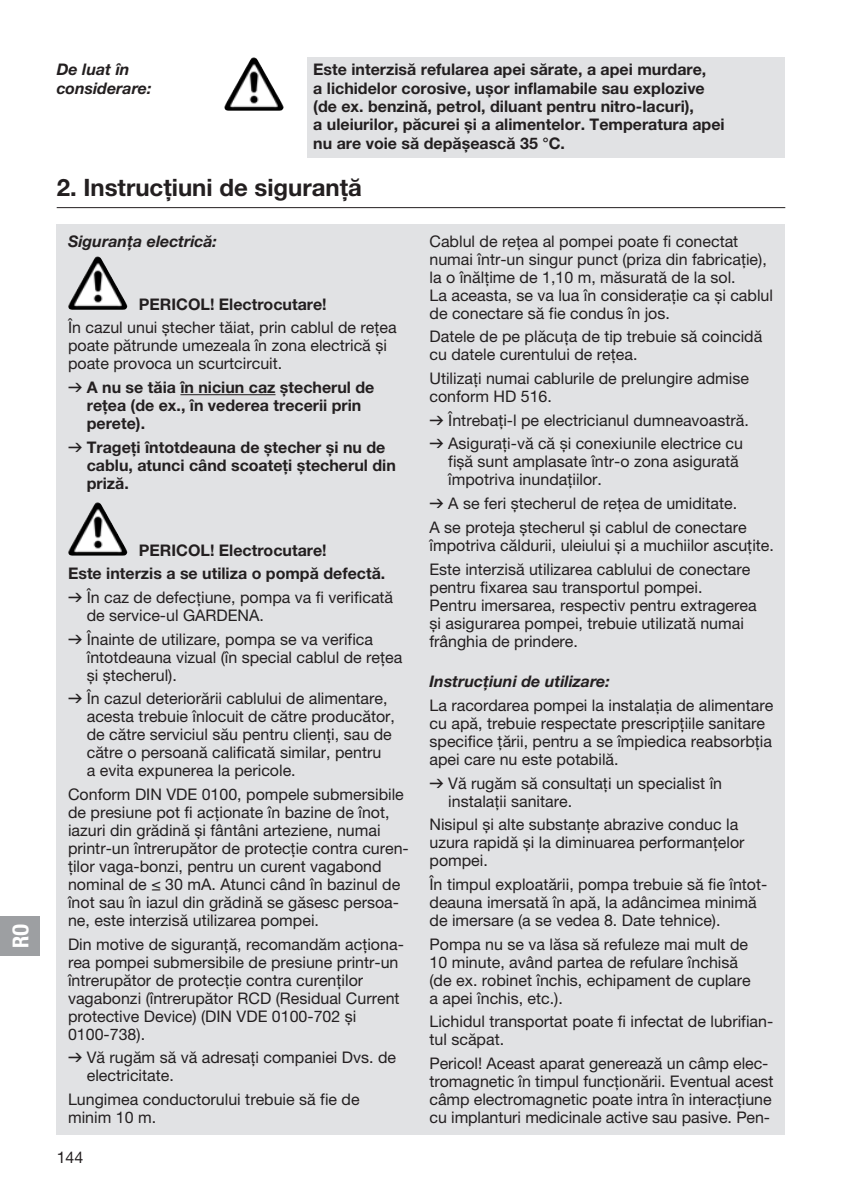
<style>
.page{position:relative;width:842px;height:1191px;background:#fff}
.page>*{position:absolute;margin:0;border:0;box-sizing:border-box;transform-origin:0 0}
.t1{font:700 24px "GARDENA Pro";color:#231f20}
.t2{font:22px "GARDENA Pro Bo Cond";color:#fff}
.t3{font:16px/18px "GARDENA Pro";color:#231f20}
.t4{font:700 16px/18px "GARDENA Pro";color:#231f20}
.t5{font:italic 700 16px/18.4px "GARDENA Pro";color:#231f20}
.s1{font-family:"Formdruck";font-weight:400}
.s2{font-weight:400}
.s3{font-family:"Formdruck"}
</style>
<div class="page">
<hr style="left:57px;top:207px;width:728px;height:1px;background:#231f20">
<div style="left:57px;top:224px;width:728px;height:910px;background:#e1e2e4"></div>
<hr style="left:180px;top:394px;width:96px;height:1px;background:#231f20">
<img style="left:70px;top:257px;width:26px;height:44px">
<img style="left:70px;top:503px;width:26px;height:44px">
<div style="left:308px;top:57px;width:477px;height:100px;background:#e1e2e4"></div>
<img style="left:226px;top:58px;width:27px;height:44px">
<div style="left:0;top:916px;width:40px;height:39px;background:#9d9fa2"></div>
<h2 class="t2" style="left:7px;top:948px;width:26px;rotate:-90deg">RO</h2>
<p class="t5" style="left:57px;top:60px;width:96px">De luat în considerare:</p>
<p class="t4" style="left:313px;top:60px;width:413px">Este interzisă refularea apei sărate, a apei murdare,<br>a lichidelor corosive, ușor inflamabile sau explozive (de ex. benzină, petrol, diluant pentru nitro-lacuri),<br>a uleiurilor, păcurei și a alimentelor. Temperatura apei nu are voie să depășească 35 °C.</p>
<h1 class="t1" style="left:57px;top:172px;width:307px">2. Instrucţiuni de siguranţă</h1>
<p class="t5" style="left:68px;top:231px;width:151px">Siguranţa electrică:</p>
<p class="t4" style="left:139px;top:295px;width:189px">PERICOL! Electrocutare!</p>
<p class="t3" style="left:68px;top:318px;width:330px">În cazul unui ștecher tăiat, prin cablul de reţea poate pătrunde umezeala în zona electrică și poate provoca un scurtcircuit.</p>
<p class="t4" style="left:87px;top:378px;width:289px;text-indent:-19px"><span class="s1">v</span> A nu se tăia în niciun caz ștecherul de reţea (de ex., în vederea trecerii prin perete).</p>
<p class="t4" style="left:87px;top:438px;width:310px;text-indent:-19px"><span class="s1">v</span> Trageţi întotdeauna de ștecher și nu de cablu, atunci când scoateţi ștecherul din priză.</p>
<p class="t4" style="left:68px;top:538px;width:327px;line-height:23.6px;text-align:center">PERICOL! Electrocutare!<br>Este interzis a se utiliza o pompă defectă. <span class="s1">v</span> <span class="s2">În caz de defecţiune, pompa va fi verificată</span></p>
<p class="t3" style="left:68px;top:603px;width:306px;line-height:23.6px;text-indent:19px">de service-ul GARDENA.<br><span class="s3">v</span> Înainte de utilizare, pompa se va verifica</p>
<p class="t3" style="left:87px;top:647px;width:317px">întotdeauna vizual (în special cablul de reţea și ștecherul).</p>
<p class="t3" style="left:87px;top:689px;width:310px;text-indent:-19px"><span class="s3">v</span> În cazul deteriorării cablului de alimentare, acesta trebuie înlocuit de către producător, de către serviciul său pentru clienți, sau de către o persoană calificată similar, pentru<br>a evita expunerea la pericole.</p>
<p class="t3" style="left:68px;top:785px;width:342px">Conform DIN VDE 0100, pompele submersibile de presiune pot fi acţionate în bazine de înot, iazuri din grădină și fântâni arteziene, numai printr-un întrerupător de protecţie contra curen&shy;ţilor vaga-bonzi, pentru un curent vagabond nominal de ≤ 30 mA. Atunci când în bazinul de înot sau în iazul din grădină se găsesc persoa&shy;ne, este interzisă utilizarea pompei.</p>
<p class="t3" style="left:68px;top:934px;width:337px">Din motive de siguranţă, recomandăm acţiona&shy;rea pompei submersibile de presiune printr-un întrerupător de protecţie contra curenţilor vagabonzi (întrerupător RCD (Residual Current protective Device) (DIN VDE 0100-702 și 0100-738).</p>
<p class="t3" style="left:87px;top:1048px;width:311px;text-indent:-19px"><span class="s3">v</span> Vă rugăm să vă adresaţi companiei Dvs. de electricitate.</p>
<p class="t3" style="left:68px;top:1090px;width:293px">Lungimea conductorului trebuie să fie de minim 10 m.</p>
<p class="t3" style="left:57px;top:1147px;width:28px">144</p>
<p class="t3" style="left:429px;top:232px;width:345px">Cablul de reţea al pompei poate fi conectat numai într-un singur punct (priza din fabricaţie), la o înălţime de 1,10 m, măsurată de la sol.<br>La aceasta, se va lua în consideraţie ca și cablul de conectare să fie condus în jos.</p>
<p class="t3" style="left:429px;top:327px;width:334px">Datele de pe plăcuţa de tip trebuie să coincidă cu datele curentului de reţea.</p>
<p class="t3" style="left:429px;top:369px;width:321px">Utilizaţi numai cablurile de prelungire admise conform HD 516.</p>
<p class="t3" style="left:429px;top:408px;width:321px;line-height:23.6px"><span class="s3">v</span> Întrebaţi-l pe electricianul dumneavoastră. <span class="s3">v</span> Asiguraţi-vă că și conexiunile electrice cu</p>
<p class="t3" style="left:448px;top:452px;width:292px">fișă sunt amplasate într-o zona asigurată împotriva inundaţiilor.</p>
<p class="t3" style="left:429px;top:491px;width:319px;line-height:23.6px"><span class="s3">v</span> A se feri ștecherul de reţea de umiditate.<br>A se proteja ștecherul și cablul de conectare</p>
<p class="t3" style="left:429px;top:533px;width:346px;line-height:23.6px">împotriva căldurii, uleiului și a muchiilor ascuţite.<br>Este interzisă utilizarea cablului de conectare</p>
<p class="t3" style="left:429px;top:577px;width:329px">pentru fixarea sau transportul pompei.<br>Pentru imersarea, respectiv pentru extragerea și asigurarea pompei, trebuie utilizată numai frânghia de prindere.</p>
<p class="t5" style="left:429px;top:672px;width:182px">Instrucţiuni de utilizare:</p>
<p class="t3" style="left:429px;top:696px;width:345px">La racordarea pompei la instalaţia de alimentare cu apă, trebuie respectate prescripţiile sanitare specifice ţării, pentru a se împiedica reabsorbţia apei care nu este potabilă.</p>
<p class="t3" style="left:448px;top:773px;width:275px;text-indent:-19px"><span class="s3">v</span> Vă rugăm să consultaţi un specialist în instalaţii sanitare.</p>
<p class="t3" style="left:429px;top:815px;width:316px">Nisipul și alte substanţe abrazive conduc la uzura rapidă și la diminuarea performanţelor pompei.</p>
<p class="t3" style="left:429px;top:875px;width:339px">În timpul exploatării, pompa trebuie să fie întot&shy;deauna imersată în apă, la adâncimea minimă de imersare (a se vedea 8. Date tehnice).</p>
<p class="t3" style="left:429px;top:934px;width:323px">Pompa nu se va lăsa să refuleze mai mult de 10 minute, având partea de refulare închisă (de ex. robinet închis, echipament de cuplare a apei închis, etc.).</p>
<p class="t3" style="left:429px;top:1012px;width:345px">Lichidul transportat poate fi infectat de lubrifian&shy;tul scăpat.</p>
<p class="t3" style="left:429px;top:1054px;width:346px">Pericol! Aceast aparat generează un câmp elec&shy;tromagnetic în timpul funcţionării. Eventual acest câmp electromagnetic poate intra în interacţiune cu implanturi medicinale active sau pasive. Pen-</p>
</div>
